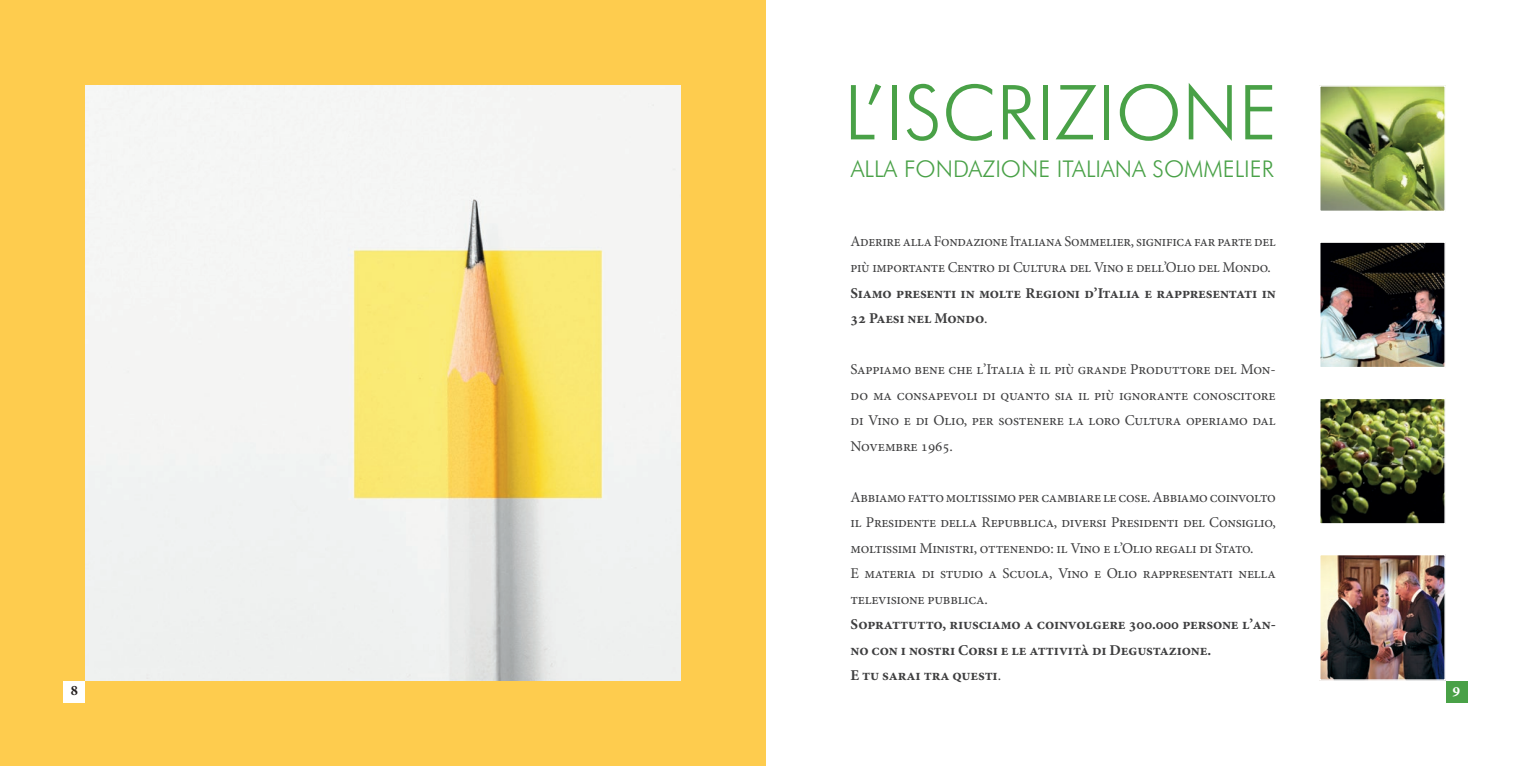
<style>
.page{position:relative;width:1531px;height:766px;background:#fff}
.page>*{position:absolute;margin:0;border:0;box-sizing:border-box;transform-origin:0 0}
.t1{font:300 75.9px "Futura BT";color:#49a147}
.t2{font:300 23.1px "Futura BT";color:#49a147}
.t3{font:15px/25.5px "Minion Pro";letter-spacing:-.02em;color:#3e3e3f}
.t4{font:700 15px/25.5px "Minion Pro";letter-spacing:-.01em;color:#3e3e3f}
.t5{font:700 15px "Minion Pro";color:#fff}
.t6{font:700 15px "Minion Pro";color:#231f20}
.s1{font-weight:400}
</style>
<div class="page">
<div style="left:1446px;top:680px;width:21px;height:22px;background:#49a147"></div>
<img style="left:1322px;top:244px;width:121px;height:121px">
<div style="left:1319px;top:241px;width:127px;height:127px;border:2px solid #fff"></div>
<img style="left:1322px;top:88px;width:121px;height:121px">
<div style="left:1319px;top:85px;width:127px;height:127px;border:2px solid #fff"></div>
<img style="left:1322px;top:556px;width:121px;height:121px">
<div style="left:1319px;top:553px;width:127px;height:127px;border:2px solid #fff"></div>
<img style="left:1322px;top:400px;width:121px;height:121px">
<div style="left:1319px;top:397px;width:127px;height:127px;border:2px solid #fff"></div>
<div style="left:0;top:0;width:765px;height:765px;background:#fecc4e"></div>
<img style="left:85px;top:85px;width:595px;height:595px">
<div style="left:64px;top:680px;width:21px;height:22px;background:#fff"></div>
<p class="t6" style="left:70px;top:680px;width:9px">8</p>
<h1 class="t1" style="left:844px;top:66px;width:435px">L’ISCRIZIONE</h1>
<h2 class="t2" style="left:851px;top:155px;width:425px">ALLA FONDAZIONE ITALIANA SOMMELIER</h2>
<p class="t3" style="left:850px;top:229px;width:427px">Aderire alla Fondazione Italiana Sommelier, significa far parte del più importante Centro di Cultura del Vino e dell’Olio del Mondo.</p>
<p class="t4" style="left:850px;top:280px;width:427px">Siamo presenti in molte Regioni d’Italia e rappresentati in<br>32 Paesi nel Mondo<span class="s1">.</span></p>
<p class="t3" style="left:850px;top:356px;width:427px;text-align:justify">Sappiamo bene che l’Italia è il più grande Produttore del Mon&shy;do ma consapevoli di quanto sia il più ignorante conoscitore di Vino e di Olio, per sostenere la loro Cultura operiamo dal Novembre 1965.</p>
<p class="t3" style="left:850px;top:484px;width:427px">Abbiamofattomoltissimopercambiare lecose. Abbiamocoinvolto il Presidente della Repubblica, diversi Presidenti del Consiglio, moltissimi Ministri, ottenendo: il Vino e l’Olio regali di Stato.<br>E materia di studio a Scuola, Vino e Olio rappresentati nella televisione pubblica.</p>
<p class="t4" style="left:850px;top:611px;width:427px">Soprattutto, riusciamo a coinvolgere 300.000 persone l’an&shy;no con i nostri Corsi e le attività di Degustazione.<br>E tu sarai tra questi<span class="s1">.</span></p>
<p class="t5" style="left:1452px;top:678px;width:9px">9</p>
</div>
